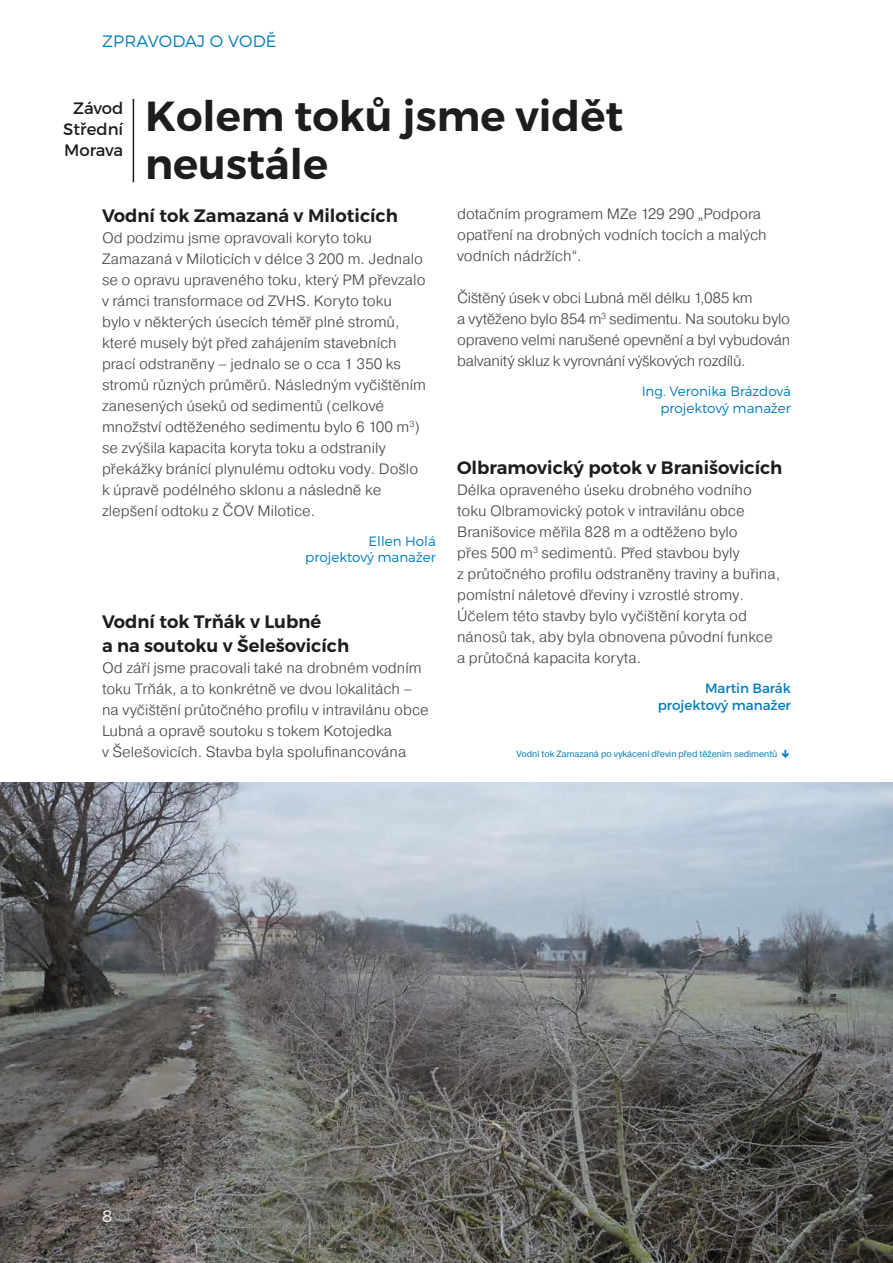
<style>
.page{position:relative;width:893px;height:1263px;background:#fff}
.page>*{position:absolute;margin:0;border:0;box-sizing:border-box;transform-origin:0 0}
.t1{font:600 42px/48px "Montserrat";color:#1d1d1b}
.t2{font:600 18px/24px "Montserrat";color:#1d1d1b}
.t3{font:16.5px/21px "Montserrat";color:#1d1d1b;text-align:center}
.t4{font:300 16.5px "Montserrat";letter-spacing:.01em;color:#007dbb}
.t5{font:300 16.5px "Montserrat";color:#fff}
.t6{font:300 15px/21px "Pragmatica";color:#4b4b4a}
.t7{font:300 15px/21px "Pragmatica";letter-spacing:-.02em;color:#4b4b4a}
.t8{font:300 13.5px/16.5px "Montserrat";color:#007dbb;text-align:right}
.t9{font:13.5px/16.5px "Montserrat";color:#007dbb;text-align:right}
.t10{font:9px "Pragmatica";color:#007dbb}
</style>
<div class="page">
<hr style="left:133px;top:99px;width:1px;height:83px;background:#1d1d1b">
<img style="left:0;top:782px;width:893px;height:481px">
<p class="t4" style="left:102px;top:32px;width:176px">ZPRAVODAJ O VODĚ</p>
<p class="t3" style="left:63px;top:97px;width:62px">Závod<br>Střední<br>Morava</p>
<h1 class="t1" style="left:145px;top:92px;width:480px">Kolem toků jsme vidět neustále</h1>
<p class="t2" style="left:102px;top:203px;width:297px">Vodní tok Zamazaná v Miloticích</p>
<p class="t6" style="left:102px;top:227px;width:325px">Od podzimu jsme opravovali koryto toku Zamazaná v Miloticích v délce 3 200 m. Jednalo se o opravu upraveného toku, který PM převzalo v rámci transformace od ZVHS. Koryto toku<br>bylo v některých úsecích téměř plné stromů, které musely být před zahájením stavebních prací odstraněny – jednalo se o cca 1 350 ks stromů různých průměrů. Následným vyčištěním zanesených úseků od sedimentů (celkové množství odtěženého sedimentu bylo 6 100 m<sup>3</sup>) se zvýšila kapacita koryta toku a odstranily překážky bránící plynulému odtoku vody. Došlo k úpravě podélného sklonu a následně ke zlepšení odtoku z ČOV Milotice.</p>
<p class="t8" style="left:305px;top:532px;width:132px">Ellen Holá projektový manažer</p>
<p class="t2" style="left:102px;top:610px;width:249px">Vodní tok Trňák v Lubné<br>a na soutoku v Šelešovicích</p>
<p class="t6" style="left:102px;top:657px;width:328px">Od září jsme pracovali také na drobném vodním toku Trňák, a to konkrétně ve dvou lokalitách – na vyčištění průtočného profilu v intravilánu obce Lubná a opravě soutoku s tokem Kotojedka<br>v Šelešovicích. Stavba byla spolufinancována</p>
<p class="t6" style="left:457px;top:203px;width:311px">dotačním programem MZe 129 290 „Podpora opatření na drobných vodních tocích a malých vodních nádržích“.</p>
<p class="t7" style="left:457px;top:287px;width:335px">Čištěný úsek v obci Lubná měl délku 1,085 km<br>a vytěženo bylo 854 m<sup>3</sup> sedimentu. Na soutoku bylo opraveno velmi narušené opevnění a byl vybudován balvanitý skluz k vyrovnání výškových rozdílů.</p>
<p class="t8" style="left:642px;top:383px;width:151px">Ing. Veronika Brázdová projektový manažer</p>
<p class="t2" style="left:457px;top:456px;width:327px">Olbramovický potok v Branišovicích</p>
<p class="t6" style="left:457px;top:479px;width:325px">Délka opraveného úseku drobného vodního toku Olbramovický potok v intravilánu obce Branišovice měřila 828 m a odtěženo bylo<br>přes 500 m<sup>3</sup> sedimentů. Před stavbou byly<br>z průtočného profilu odstraněny traviny a buřina, pomístní náletové dřeviny i vzrostlé stromy.<br>Účelem této stavby bylo vyčištění koryta od nánosů tak, aby byla obnovena původní funkce a průtočná kapacita koryta.</p>
<p class="t9" style="left:658px;top:680px;width:135px">Martin Barák projektový manažer</p>
<p class="t10" style="left:516px;top:748px;width:263px">Vodní tok Zamazaná po vykácení dřevin před těžením sedimentů</p>
<p class="t5" style="left:102px;top:1206px;width:12px">8</p>
</div>
